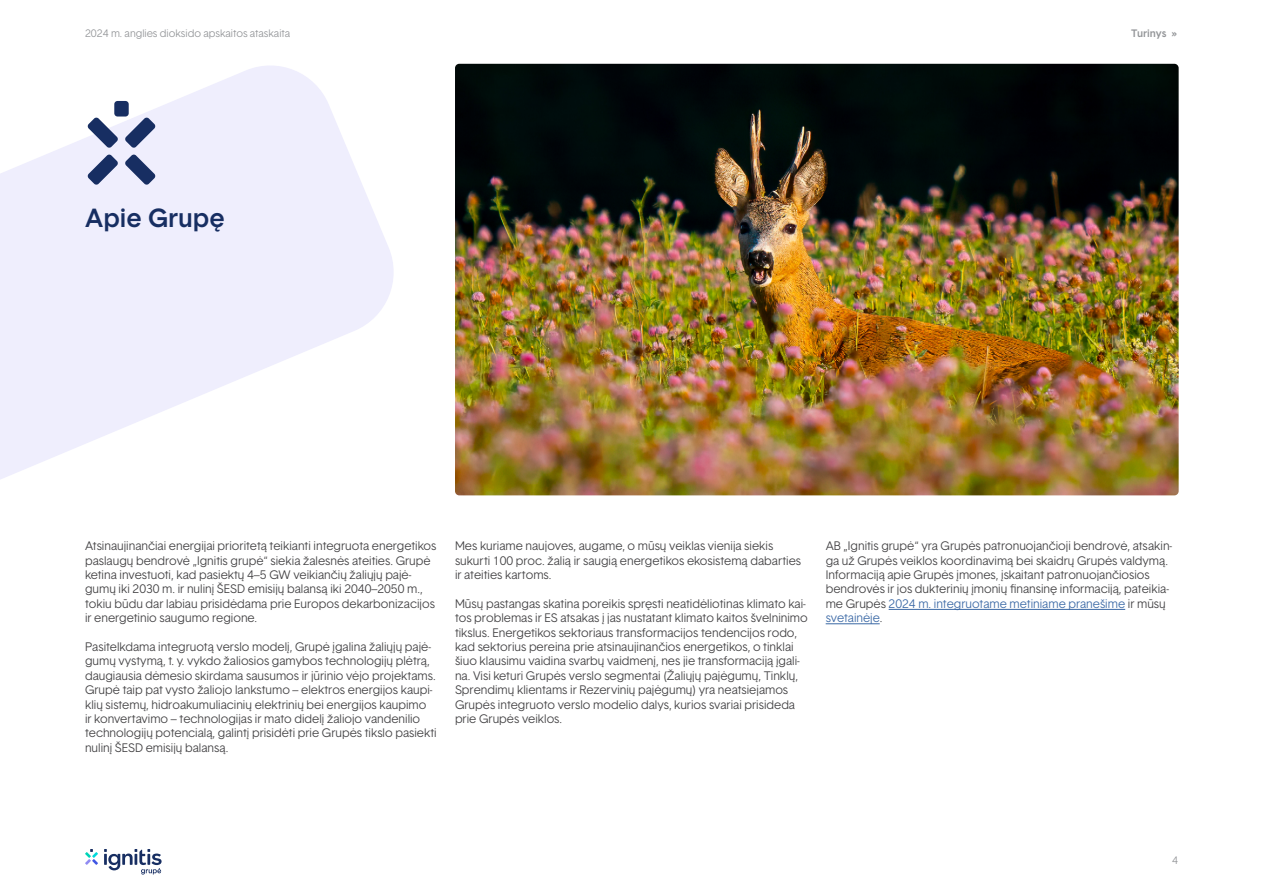
<style>
.page{position:relative;width:1263px;height:893px;background:#fff}
.page>*{position:absolute;margin:0;border:0;box-sizing:border-box;transform-origin:0 0}
.t1{font:500 25.5px "Basetica";color:#172e62}
.Buletai_OK{font:300 12px/14.4px "Basetica";color:#414042}
.t2{font:300 10.5px "Basetica";color:#939598}
.t3{font:500 10.5px "Basetica";letter-spacing:-.005em;color:#939598}
.s1{color:#3a68a5}
</style>
<div class="page">
<svg style="left:0;top:66px;width:394px;height:413px;fill:#efeefd"></svg>
<svg style="left:87px;top:117px;width:31px;height:31px"></svg>
<svg style="left:125px;top:117px;width:31px;height:31px"></svg>
<svg style="left:87px;top:154px;width:31px;height:31px"></svg>
<svg style="left:125px;top:154px;width:31px;height:31px"></svg>
<div style="left:114px;top:101px;width:15px;height:16px;background:#172e62;border-radius:3px"></div>
<hr style="left:889px;top:609px;width:236px;height:1px;background:#3a68a5">
<hr style="left:826px;top:623px;width:54px;height:1px;background:#3a68a5">
<img style="left:455px;top:64px;width:724px;height:431px">
<svg style="left:85px;top:849px;width:13px;height:16px"></svg>
<svg style="left:104px;top:849px;width:58px;height:25px"></svg>
<p class="t2" style="left:85px;top:26px;width:207px">2024 m. anglies dioksido apskaitos ataskaita</p>
<p class="t3" style="left:1131px;top:26px;width:47px">Turinys »</p>
<p class="t1" style="left:85px;top:201px;width:141px">Apie Grupę</p>
<p class="Buletai_OK" style="left:85px;top:539px;width:353px">Atsinaujinančiai energijai prioritetą teikianti integruota energetikos paslaugų bendrovė „Ignitis grupė“ siekia žalesnės ateities. Grupė ketina investuoti, kad pasiektų 4–5 GW veikiančių žaliųjų pajė&shy;gumų iki 2030 m. ir nulinį ŠESD emisijų balansą iki 2040–2050 m., tokiu būdu dar labiau prisidėdama prie Europos dekarbonizacijos ir energetinio saugumo regione.</p>
<p class="Buletai_OK" style="left:85px;top:639px;width:353px">Pasitelkdama integruotą verslo modelį, Grupė įgalina žaliųjų pajė&shy;gumų vystymą, t. y. vykdo žaliosios gamybos technologijų plėtrą, daugiausia dėmesio skirdama sausumos ir jūrinio vėjo projektams.<br>Grupė taip pat vysto žaliojo lankstumo – elektros energijos kaupi&shy;klių sistemų, hidroakumuliacinių elektrinių bei energijos kaupimo<br>ir konvertavimo – technologijas ir mato didelį žaliojo vandenilio technologijų potencialą, galintį prisidėti prie Grupės tikslo pasiekti nulinį ŠESD emisijų balansą.</p>
<p class="Buletai_OK" style="left:455px;top:539px;width:348px">Mes kuriame naujoves, augame, o mūsų veiklas vienija siekis sukurti 100 proc. žalią ir saugią energetikos ekosistemą dabarties ir ateities kartoms.</p>
<p class="Buletai_OK" style="left:455px;top:596px;width:354px">Mūsų pastangas skatina poreikis spręsti neatidėliotinas klimato kai&shy;tos problemas ir ES atsakas į jas nustatant klimato kaitos švelninimo tikslus. Energetikos sektoriaus transformacijos tendencijos rodo, kad sektorius pereina prie atsinaujinančios energetikos, o tinklai šiuo klausimu vaidina svarbų vaidmenį, nes jie transformaciją įgali&shy;na. Visi keturi Grupės verslo segmentai (Žaliųjų pajėgumų, Tinklų, Sprendimų klientams ir Rezervinių pajėgumų) yra neatsiejamos Grupės integruoto verslo modelio dalys, kurios svariai prisideda prie Grupės veiklos.</p>
<p class="Buletai_OK" style="left:826px;top:539px;width:348px">AB „Ignitis grupė“ yra Grupės patronuojančioji bendrovė, atsakin&shy;ga už Grupės veiklos koordinavimą bei skaidrų Grupės valdymą.<br>Informaciją apie Grupės įmones, įskaitant patronuojančiosios bendrovės ir jos dukterinių įmonių finansinę informaciją, pateikia&shy;me Grupės <span class="s1">2024 m. integruotame metiniame pranešime</span> ir mūsų <span class="s1">svetainėje</span>.</p>
<p class="t2" style="left:1172px;top:853px;width:7px">4</p>
</div>
